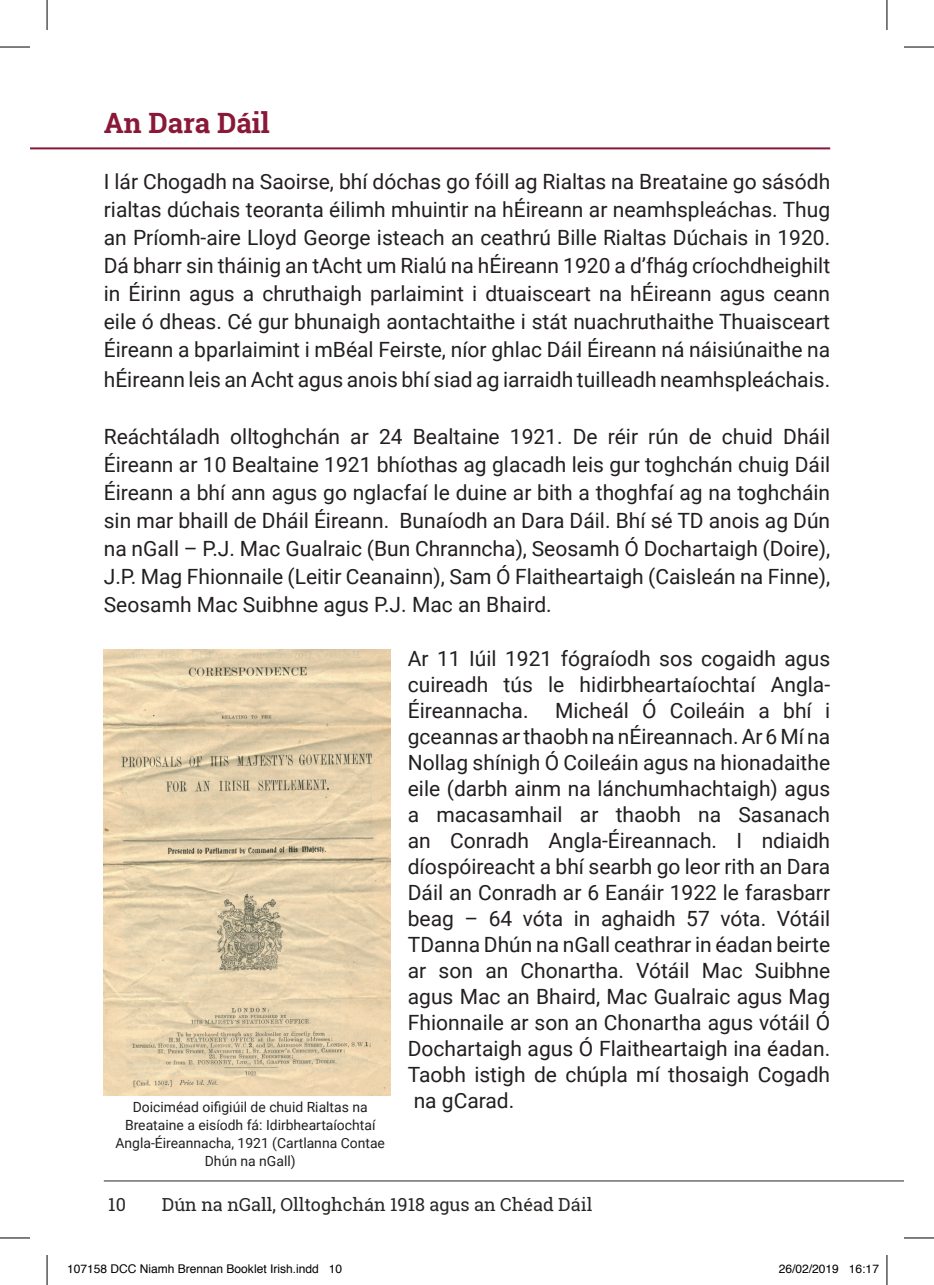
<style>
.page{position:relative;width:934px;height:1285px;background:#fff}
.page>*{position:absolute;margin:0;border:0;box-sizing:border-box;transform-origin:0 0}
.t1{font:700 28px "Roboto Slab";color:#8a1838}
.t2{font:21px/26px "Roboto";color:#231f20;text-align:justify}
.t3{font:18px "Roboto Slab";color:#262825}
.t4{font:14px/18px "Roboto";color:#231f20;text-align:center}
.t5{font:12px "Helvetica";color:#000}
</style>
<div class="page">
<hr style="left:104px;top:1180px;width:782px;height:1px;background:#262825">
<svg style="left:886px;top:1180px;width:17px;height:1px"></svg>
<hr style="left:30px;top:147px;width:799px;height:2px;background:#8a1838">
<img style="left:104px;top:649px;width:286px;height:446px">
<hr style="left:0;top:47px;width:30px;height:1px;background:#000">
<hr style="left:903px;top:47px;width:30px;height:1px;background:#000">
<hr style="left:0;top:1237px;width:30px;height:1px;background:#000">
<hr style="left:903px;top:1237px;width:30px;height:1px;background:#000">
<hr style="left:47px;top:0;width:1px;height:30px;background:#000">
<hr style="left:47px;top:1255px;width:1px;height:30px;background:#000">
<hr style="left:886px;top:0;width:1px;height:30px;background:#000">
<hr style="left:886px;top:1255px;width:1px;height:30px;background:#000">
<h1 class="t1" style="left:104px;top:104px;width:167px">An Dara Dáil</h1>
<p class="t2" style="left:104px;top:167px;width:727px;line-height:28px">I lár Chogadh na Saoirse, bhí dóchas go fóill ag Rialtas na Breataine go sásódh rialtas dúchais teoranta éilimh mhuintir na hÉireann ar neamhspleáchas. Thug an Príomh-aire Lloyd George isteach an ceathrú Bille Rialtas Dúchais in 1920.<br>Dá bharr sin tháinig an tAcht um Rialú na hÉireann 1920 a d’fhág críochdheighilt in Éirinn agus a chruthaigh parlaimint i dtuaisceart na hÉireann agus ceann eile ó dheas. Cé gur bhunaigh aontachtaithe i stát nuachruthaithe Thuaisceart Éireann a bparlaimint i mBéal Feirste, níor ghlac Dáil Éireann ná náisiúnaithe na</p>
<p class="t2" style="left:104px;top:366px;width:727px">hÉireann leis an Acht agus anois bhí siad ag iarraidh tuilleadh neamhspleáchais.</p>
<p class="t2" style="left:104px;top:421px;width:727px;line-height:28px">Reáchtáladh olltoghchán ar 24 Bealtaine 1921. De réir rún de chuid Dháil Éireann ar 10 Bealtaine 1921 bhíothas ag glacadh leis gur toghchán chuig Dáil Éireann a bhí ann agus go nglacfaí le duine ar bith a thoghfaí ag na toghcháin sin mar bhaill de Dháil Éireann. Bunaíodh an Dara Dáil. Bhí sé TD anois ag Dún na nGall – P.J. Mac Gualraic (Bun Chranncha), Seosamh Ó Dochartaigh (Doire), J.P. Mag Fhionnaile (Leitir Ceanainn), Sam Ó Flaitheartaigh (Caisleán na Finne), Seosamh Mac Suibhne agus P.J. Mac an Bhaird.</p>
<p class="t2" style="left:407px;top:644px;width:423px">Ar 11 Iúil 1921 fógraíodh sos cogaidh agus cuireadh tús le hidirbheartaíochtaí Angla-Éireannacha.</p>
<p class="t2" style="left:407px;top:696px;width:424px;text-indent:147px">Micheál Ó Coileáin a bhí i gceannas ar thaobh na nÉireannach. Ar 6 Mí na Nollag shínigh Ó Coileáin agus na hionadaithe eile (darbh ainm na lánchumhachtaigh) agus a macasamhail ar thaobh na Sasanach an Conradh Angla-Éireannach. I ndiaidh díospóireacht a bhí searbh go leor rith an Dara Dáil an Conradh ar 6 Eanáir 1922 le farasbarr beag – 64 vóta in aghaidh 57 vóta. Vótáil TDanna Dhún na nGall ceathrar in éadan beirte ar son an Chonartha. Vótáil Mac Suibhne agus Mac an Bhaird, Mac Gualraic agus Mag Fhionnaile ar son an Chonartha agus vótáil Ó Dochartaigh agus Ó Flaitheartaigh ina éadan.<br>Taobh istigh de chúpla mí thosaigh Cogadh na gCarad.</p>
<p class="t4" style="left:115px;top:1097px;width:271px">Doiciméad oifigiúil de chuid Rialtas na Breataine a eisíodh fá: Idirbheartaíochtaí Angla-Éireannacha, 1921 (Cartlanna Contae Dhún na nGall)</p>
<p class="t3" style="left:108px;top:1192px;width:19px">10</p>
<p class="t3" style="left:162px;top:1192px;width:432px">Dún na nGall, Olltoghchán 1918 agus an Chéad Dáil</p>
<p class="t5" style="left:67px;top:1259px;width:276px">107158 DCC Niamh Brennan Booklet Irish.indd 10</p>
<p class="t5" style="left:778px;top:1259px;width:102px">26/02/2019 16:17</p>
</div>
